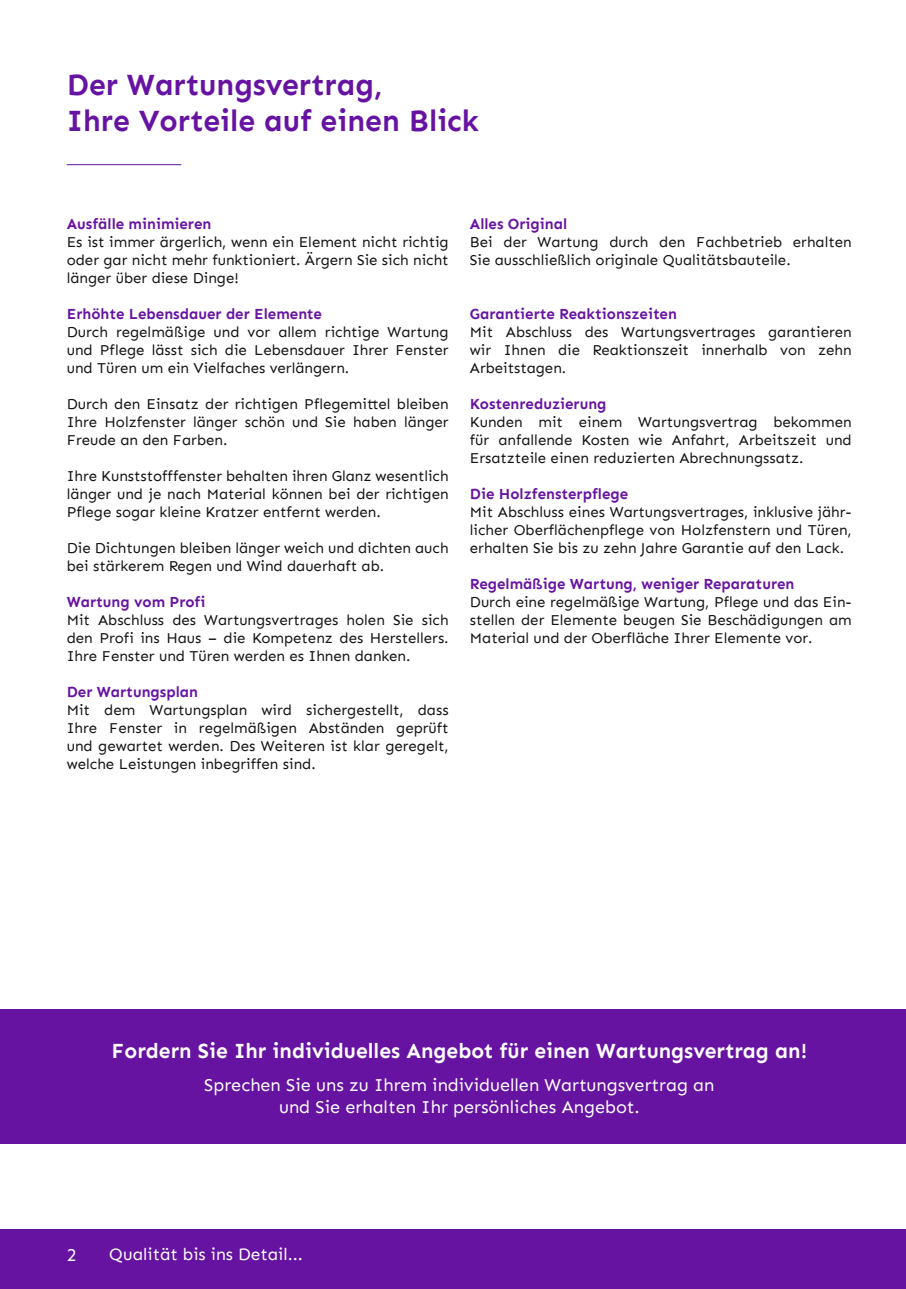
<style>
.page{position:relative;width:906px;height:1289px;background:#fff}
.page>*{position:absolute;margin:0;border:0;box-sizing:border-box;transform-origin:0 0}
.t1{font:700 30px/36px "Sen";color:#6713a2}
.t2{font:700 21px "Sen";color:#fff}
.t3{font:18px/21.6px "Sen";color:#fff;text-align:center}
.t4{font:17.25px "Sen";color:#fff}
.t5{font:15px/18px "Sen";color:#131413;text-align:justify}
.t6{font:700 15px "Sen";color:#6713a2}
</style>
<div class="page">
<div style="left:0;top:1229px;width:906px;height:59px;background:#6713a2"></div>
<div style="left:0;top:1009px;width:906px;height:134px;background:#6713a2"></div>
<hr style="left:67px;top:164px;width:114px;height:1px;background:#6713a2">
<h1 class="t1" style="left:67px;top:67px;width:413px">Der Wartungsvertrag,<br>Ihre Vorteile auf einen Blick</h1>
<p class="t6" style="left:67px;top:215px;width:146px">Ausfälle minimieren</p>
<p class="t5" style="left:67px;top:233px;width:383px">Es ist immer ärgerlich, wenn ein Element nicht richtig oder gar nicht mehr funktioniert. Ärgern Sie sich nicht länger über diese Dinge!</p>
<p class="t6" style="left:67px;top:305px;width:257px">Erhöhte Lebensdauer der Elemente</p>
<p class="t5" style="left:67px;top:323px;width:383px">Durch regelmäßige und vor allem richtige Wartung und Pflege lässt sich die Lebensdauer Ihrer Fenster und Türen um ein Vielfaches verlängern.</p>
<p class="t5" style="left:67px;top:395px;width:383px">Durch den Einsatz der richtigen Pflegemittel bleiben Ihre Holzfenster länger schön und Sie haben länger Freude an den Farben.</p>
<p class="t5" style="left:67px;top:467px;width:383px">Ihre Kunststofffenster behalten ihren Glanz wesentlich länger und je nach Material können bei der richtigen Pflege sogar kleine Kratzer entfernt werden.</p>
<p class="t5" style="left:67px;top:539px;width:383px">Die Dichtungen bleiben länger weich und dichten auch bei stärkerem Regen und Wind dauerhaft ab.</p>
<p class="t6" style="left:67px;top:593px;width:140px">Wartung vom Profi</p>
<p class="t5" style="left:67px;top:611px;width:383px">Mit Abschluss des Wartungsvertrages holen Sie sich den Profi ins Haus – die Kompetenz des Herstellers.<br>Ihre Fenster und Türen werden es Ihnen danken.</p>
<p class="t6" style="left:67px;top:683px;width:133px">Der Wartungsplan</p>
<p class="t5" style="left:67px;top:701px;width:383px">Mit dem Wartungsplan wird sichergestellt, dass Ihre Fenster in regelmäßigen Abständen geprüft und gewartet werden. Des Weiteren ist klar geregelt, welche Leistungen inbegriffen sind.</p>
<p class="t6" style="left:470px;top:215px;width:99px">Alles Original</p>
<p class="t5" style="left:470px;top:233px;width:383px">Bei der Wartung durch den Fachbetrieb erhalten<br>Sie ausschließlich originale Qualitätsbauteile.</p>
<p class="t6" style="left:470px;top:305px;width:208px">Garantierte Reaktionszeiten</p>
<p class="t5" style="left:470px;top:323px;width:383px">Mit Abschluss des Wartungsvertrages garantieren wir Ihnen die Reaktionszeit innerhalb von zehn Arbeitstagen.</p>
<p class="t6" style="left:470px;top:395px;width:138px">Kostenreduzierung</p>
<p class="t5" style="left:470px;top:413px;width:383px">Kunden mit einem Wartungsvertrag bekommen für anfallende Kosten wie Anfahrt, Arbeitszeit und Ersatzteile einen reduzierten Abrechnungssatz.</p>
<p class="t6" style="left:470px;top:485px;width:160px">Die Holzfensterpflege</p>
<p class="t5" style="left:470px;top:503px;width:383px">Mit Abschluss eines Wartungsvertrages, inklusive jähr&shy;licher Oberflächenpflege von Holzfenstern und Türen, erhalten Sie bis zu zehn Jahre Garantie auf den Lack.</p>
<p class="t6" style="left:470px;top:575px;width:326px">Regelmäßige Wartung, weniger Reparaturen</p>
<p class="t5" style="left:470px;top:593px;width:383px">Durch eine regelmäßige Wartung, Pflege und das Ein&shy;stellen der Elemente beugen Sie Beschädigungen am Material und der Oberfläche Ihrer Elemente vor.</p>
<h2 class="t2" style="left:111px;top:1038px;width:697px">Fordern Sie Ihr individuelles Angebot für einen Wartungsvertrag an!</h2>
<p class="t3" style="left:204px;top:1074px;width:512px">Sprechen Sie uns zu Ihrem individuellen Wartungsvertrag an und Sie erhalten Ihr persönliches Angebot.</p>
<p class="t3" style="left:67px;top:1243px;width:11px">2</p>
<p class="t4" style="left:109px;top:1243px;width:195px">Qualität bis ins Detail...</p>
</div>
